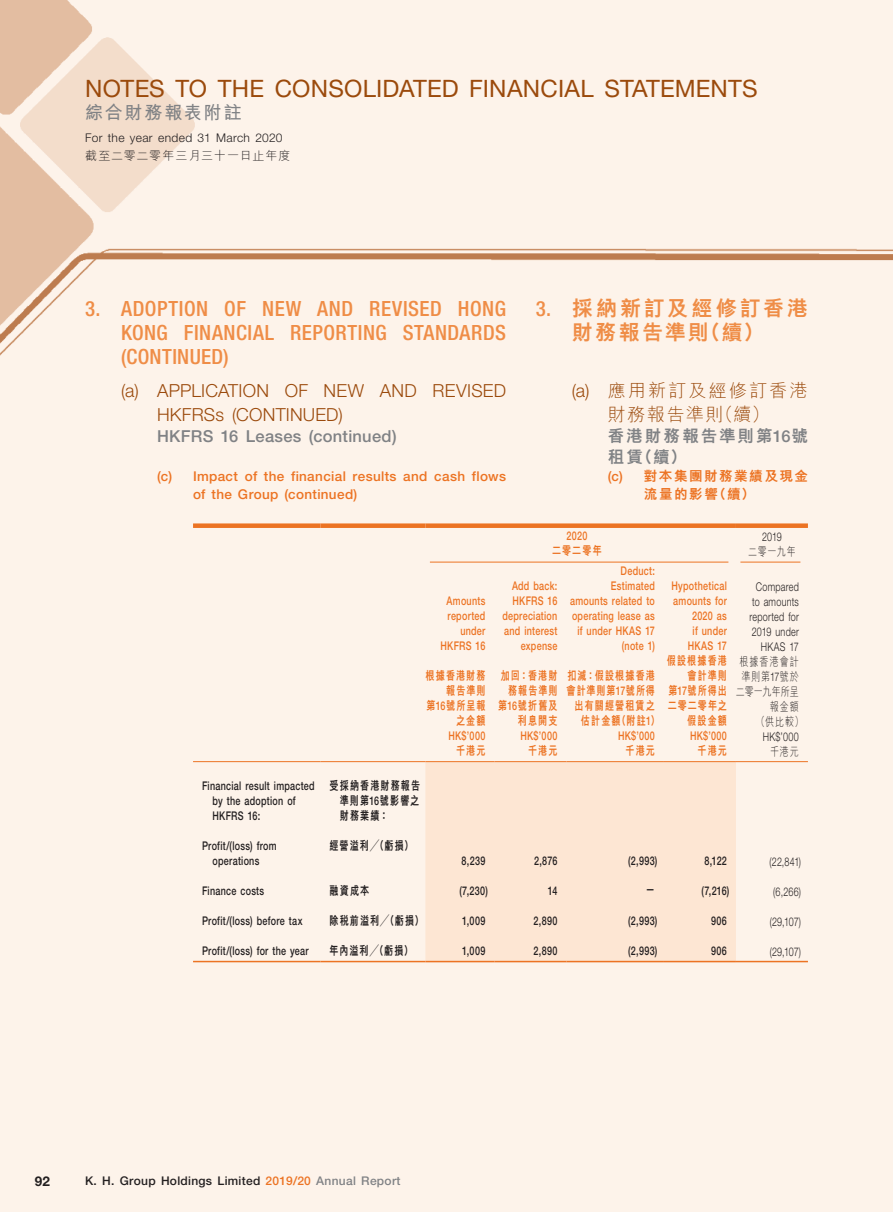
<style>
.page{position:relative;width:893px;height:1212px;background:#fdf3ea}
.page>*{position:absolute;margin:0;border:0;box-sizing:border-box;transform-origin:0 0}
.t1{font:24px "Helvetica Neue LT Std";letter-spacing:.01em;color:#9b4a0c}
._03_H1{font:500 condensed 21px/24px "Helvetica Neue LT Std";letter-spacing:.02em;color:#ef8d47;text-align:justify}
._03_H1-2{font:800 21px/24px "M Hei HK";letter-spacing:.125em;color:#ef8d47;text-align:center}
._04___H2{font:300 18px/24px "Helvetica Neue LT Std";letter-spacing:.015em;color:#9b4a0c}
._04___H2-2{font:300 18px/24px "M Hei HK";letter-spacing:.11em;color:#9b4a0c;text-align:center}
.t2{font:700 18px "M Hei HK";letter-spacing:.1em;color:#808285}
._05_____H3{font:500 16.5px "Helvetica Neue LT Std";letter-spacing:.015em;color:#808285}
._05_____H3-2{font:800 16.5px/21px "M Hei HK";letter-spacing:.125em;color:#808285}
._06_______H4{font:500 13.5px/18px "Helvetica Neue LT Std";letter-spacing:.025em;color:#ec7323}
._06_______H4-2{font:800 13.5px/18px "M Hei HK";letter-spacing:.115em;color:#ec7323}
.t3{font:700 13.5px "Helvetica Neue LT Std";color:#231f20}
._01_Body_Text{font:500 12px/15px "Helvetica Neue LT Std";letter-spacing:.03em;color:#ec7323;text-align:right;scale:.75 1}
._29_Table_Stub__Note{font:500 12px/15px "Helvetica Neue LT Std";letter-spacing:.03em;color:#231f20;scale:.75 1}
._01_Body_Text-2{font:800 12px/15px "M Hei HK";letter-spacing:.13em;color:#ec7323;text-align:right;scale:.75 1}
._01_Body_Text-3{font:300 12px/15px "Helvetica Neue LT Std";letter-spacing:.025em;color:#231f20;text-align:right;scale:.75 1}
._01_Body_Text-4{font:500 12px "Helvetica Neue LT Std";letter-spacing:.035em;color:#231f20;scale:.75 1}
._29_Table_Stub__Note-2{font:800 12px/15px "M Hei HK";letter-spacing:.135em;color:#231f20;text-align:justify;scale:.75 1}
._29_Table_Stub__Note-3{font:500 12px "Helvetica Neue LT Std";letter-spacing:.03em;color:#231f20}
._01_Body_Text-5{font:300 12px "M Hei HK";letter-spacing:.09em;color:#231f20;scale:.75 1}
._01_Body_Text-6{font:300 12px "Helvetica Neue LT Std";letter-spacing:.025em;color:#231f20}
._01_Body_Text-7{font:300 12px "M Hei HK";letter-spacing:.065em;color:#231f20}
._01_Body_Text-8{font:800 12px "M Hei HK";letter-spacing:.11em;color:#ec7323;scale:.75 1}
._01_Body_Text-9{font:300 12px "M Hei HK";letter-spacing:.005em;color:#231f20;scale:.75 1}
.s1{font-family:"Helvetica Neue LT Std";font-weight:500;font-stretch:condensed}
.s2{font-family:"Helvetica Neue LT Std"}
.s3{font-family:"Helvetica Neue LT Std";font-weight:500}
.s4{color:#ec7323}
.s5{color:#808285}
</style>
<div class="page">
<div style="left:425px;top:762px;width:311px;height:199px;background:#fde6d3"></div>
<div style="left:193px;top:523px;width:127px;height:5px;background:#ec7323"></div>
<div style="left:320px;top:523px;width:105px;height:5px;background:#ec7323"></div>
<div style="left:425px;top:523px;width:311px;height:5px;background:#ec7323"></div>
<div style="left:736px;top:523px;width:72px;height:5px;background:#ec7323"></div>
<hr style="left:430px;top:562px;width:298px;height:1px;background:#ec7323">
<hr style="left:740px;top:562px;width:60px;height:1px;background:#ec7323">
<hr style="left:193px;top:761px;width:127px;height:1px;background:#ec7323">
<hr style="left:320px;top:761px;width:105px;height:1px;background:#ec7323">
<hr style="left:425px;top:761px;width:69px;height:1px;background:#ec7323">
<hr style="left:494px;top:761px;width:72px;height:1px;background:#ec7323">
<hr style="left:566px;top:761px;width:98px;height:1px;background:#ec7323">
<hr style="left:664px;top:761px;width:72px;height:1px;background:#ec7323">
<hr style="left:736px;top:761px;width:72px;height:1px;background:#ec7323">
<hr style="left:193px;top:961px;width:127px;height:1px;background:#ec7323">
<hr style="left:320px;top:961px;width:105px;height:1px;background:#ec7323">
<hr style="left:425px;top:961px;width:69px;height:1px;background:#ec7323">
<hr style="left:494px;top:961px;width:72px;height:1px;background:#ec7323">
<hr style="left:566px;top:961px;width:98px;height:1px;background:#ec7323">
<hr style="left:664px;top:961px;width:72px;height:1px;background:#ec7323">
<hr style="left:736px;top:961px;width:72px;height:1px;background:#ec7323">
<h1 class="t1" style="left:85px;top:74px;width:674px">NOTES TO THE CONSOLIDATED FINANCIAL STATEMENTS</h1>
<h3 class="t2" style="left:85px;top:99px;width:158px">綜合財務報表附註</h3>
<p class="_01_Body_Text-6" style="left:85px;top:131px;width:199px">For the year ended 31 March 2020</p>
<p class="_01_Body_Text-7" style="left:85px;top:150px;width:207px">截至二零二零年三月三十一日止年度</p>
<p class="_03_H1" style="left:121px;top:297px;width:387px;text-indent:-36px">3. ADOPTION OF NEW AND REVISED HONG KONG FINANCIAL REPORTING STANDARDS (CONTINUED)</p>
<p class="_04___H2" style="left:157px;top:379px;width:350px;text-indent:-36px">(a) APPLICATION OF NEW AND REVISED<br>HKFRSs (CONTINUED)</p>
<p class="_05_____H3" style="left:157px;top:427px;width:241px">HKFRS 16 Leases (continued)</p>
<p class="_06_______H4" style="left:193px;top:467px;width:314px;text-indent:-36px">(c) Impact of the financial results and cash flows of the Group (continued)</p>
<p class="_03_H1-2" style="left:536px;top:296px;width:274px"><span class="s1">3.</span> 採納新訂及經修訂香港財務報告準則（續）</p>
<p class="_04___H2-2" style="left:572px;top:379px;width:238px"><span class="s2">(a)</span> 應用新訂及經修訂香港財務報告準則（續）</p>
<p class="_05_____H3-2" style="left:608px;top:426px;width:202px">香港財務報告準則第<span class="s3">16</span>號租賃（續）</p>
<p class="_06_______H4-2" style="left:644px;top:467px;width:166px;text-indent:-36px"><span class="s3">(c)</span> 對本集團財務業績及現金流量的影響（續）</p>
<p class="_01_Body_Text" style="left:566px;top:528px;width:29px">2020</p>
<p class="_01_Body_Text-3" style="left:762px;top:529px;width:28px">2019</p>
<p class="_01_Body_Text-2" style="left:552px;top:543px;width:68px">二零二零年</p>
<p class="_01_Body_Text-5" style="left:748px;top:546px;width:65px">二零一九年</p>
<p class="_01_Body_Text" style="left:440px;top:593px;width:61px">Amounts reported under<br>HKFRS 16</p>
<p class="_01_Body_Text" style="left:502px;top:578px;width:75px">Add back:<br>HKFRS 16 depreciation and interest expense</p>
<p class="_01_Body_Text" style="left:570px;top:563px;width:115px">Deduct:<br>Estimated amounts related to operating lease as if under HKAS 17 (note 1)</p>
<p class="_01_Body_Text-2" style="left:425px;top:668px;width:82px">根據香港財務報告準則第<span class="s3">16</span>號所呈報之金額</p>
<p class="_01_Body_Text-2" style="left:498px;top:668px;width:81px">加回：香港財務報告準則第<span class="s3">16</span>號折舊及利息開支</p>
<p class="_01_Body_Text-2" style="left:567px;top:668px;width:118px">扣減：假設根據香港</p>
<p class="_01_Body_Text-8" style="left:566px;top:684px;width:119px">會計準則第<span class="s3">17</span>號所得</p>
<p class="_01_Body_Text-2" style="left:575px;top:698px;width:109px">出有關經營租賃之</p>
<p class="_01_Body_Text-2" style="left:581px;top:713px;width:106px">估計金額（附註<span class="s3">1</span>）</p>
<p class="_01_Body_Text" style="left:671px;top:578px;width:75px">Hypothetical amounts for<br>2020 as<br>if under<br>HKAS 17</p>
<p class="_01_Body_Text-3" style="left:749px;top:579px;width:67px">Compared to amounts reported for<br>2019 under<br>HKAS 17</p>
<p class="_01_Body_Text-2" style="left:667px;top:653px;width:82px">假設根據香港會計準則第<span class="s3">17</span>號所得出二零二零年之假設金額</p>
<p class="_01_Body_Text-5" style="left:739px;top:655px;width:81px">根據香港會計</p>
<p class="_01_Body_Text-5" style="left:741px;top:670px;width:78px">準則第<span class="s2">17</span>號於</p>
<p class="_01_Body_Text-9" style="left:736px;top:685px;width:86px">二零一九年所呈</p>
<p class="_01_Body_Text-5" style="left:770px;top:700px;width:40px">報金額</p>
<p class="_01_Body_Text-5" style="left:756px;top:715px;width:64px">（供比較）</p>
<p class="_29_Table_Stub__Note" style="left:213px;top:778px;width:138px;text-indent:-10px">Financial result impacted by the adoption of<br>HKFRS 16:</p>
<p class="_29_Table_Stub__Note-2" style="left:340px;top:777px;width:108px;text-indent:-10px">受採納香港財務報告準則第<span class="s3">16</span>號影響之財務業績：</p>
<p class="_29_Table_Stub__Note" style="left:202px;top:838px;width:101px;text-align:center">Profit/(loss) from operations</p>
<p class="_29_Table_Stub__Note-2" style="left:329px;top:837px;width:113px">經營溢利╱（虧損）</p>
<p class="_01_Body_Text" style="left:448px;top:728px;width:51px">HK$’000</p>
<p class="_01_Body_Text" style="left:520px;top:728px;width:51px">HK$’000</p>
<p class="_01_Body_Text" style="left:618px;top:728px;width:51px">HK$’000</p>
<p class="_01_Body_Text" style="left:690px;top:728px;width:51px">HK$’000</p>
<p class="_01_Body_Text-3" style="left:763px;top:729px;width:49px">HK$’000</p>
<p class="_01_Body_Text-2" style="left:456px;top:743px;width:41px">千港元</p>
<p class="_01_Body_Text-2" style="left:528px;top:743px;width:41px">千港元</p>
<p class="_01_Body_Text-2" style="left:626px;top:743px;width:41px">千港元</p>
<p class="_01_Body_Text-2" style="left:698px;top:743px;width:41px">千港元</p>
<p class="_01_Body_Text-5" style="left:770px;top:745px;width:40px">千港元</p>
<p class="_01_Body_Text-4" style="left:462px;top:853px;width:33px">8,239</p>
<p class="_01_Body_Text-4" style="left:534px;top:853px;width:33px">2,876</p>
<p class="_01_Body_Text-4" style="left:628px;top:853px;width:40px">(2,993)</p>
<p class="_01_Body_Text-4" style="left:704px;top:853px;width:31px">8,122</p>
<p class="_01_Body_Text-3" style="left:770px;top:853px;width:43px">(22,841)</p>
<p class="_29_Table_Stub__Note" style="left:202px;top:883px;width:84px">Finance costs</p>
<p class="_29_Table_Stub__Note-2" style="left:329px;top:882px;width:55px">融資成本</p>
<p class="_01_Body_Text-4" style="left:459px;top:883px;width:40px">(7,230)</p>
<p class="_01_Body_Text-4" style="left:548px;top:883px;width:14px">14</p>
<p class="_01_Body_Text-4" style="left:646px;top:882px;width:13px">—</p>
<p class="_01_Body_Text-4" style="left:701px;top:883px;width:39px">(7,216)</p>
<p class="_01_Body_Text-3" style="left:773px;top:883px;width:39px">(6,266)</p>
<p class="_29_Table_Stub__Note" style="left:202px;top:913px;width:135px">Profit/(loss) before tax</p>
<p class="_29_Table_Stub__Note-2" style="left:329px;top:912px;width:127px">除稅前溢利╱（虧損）</p>
<p class="_01_Body_Text-4" style="left:462px;top:913px;width:32px">1,009</p>
<p class="_01_Body_Text-4" style="left:533px;top:913px;width:33px">2,890</p>
<p class="_01_Body_Text-4" style="left:628px;top:913px;width:40px">(2,993)</p>
<p class="_01_Body_Text-4" style="left:711px;top:913px;width:23px">906</p>
<p class="_01_Body_Text-3" style="left:770px;top:913px;width:43px">(29,107)</p>
<p class="_29_Table_Stub__Note" style="left:202px;top:943px;width:144px">Profit/(loss) for the year</p>
<p class="_29_Table_Stub__Note-2" style="left:329px;top:942px;width:113px">年內溢利╱（虧損）</p>
<p class="_01_Body_Text-4" style="left:462px;top:943px;width:32px">1,009</p>
<p class="_01_Body_Text-4" style="left:533px;top:943px;width:33px">2,890</p>
<p class="_01_Body_Text-4" style="left:628px;top:943px;width:40px">(2,993)</p>
<p class="_01_Body_Text-4" style="left:711px;top:943px;width:23px">906</p>
<p class="_01_Body_Text-3" style="left:770px;top:943px;width:43px">(29,107)</p>
<p class="t3" style="left:35px;top:1172px;width:17px">92</p>
<p class="_29_Table_Stub__Note-3" style="left:85px;top:1174px;width:317px">K. H. Group Holdings Limited <span class="s4">2019/20</span> <span class="s5">Annual Report</span></p>
</div>
